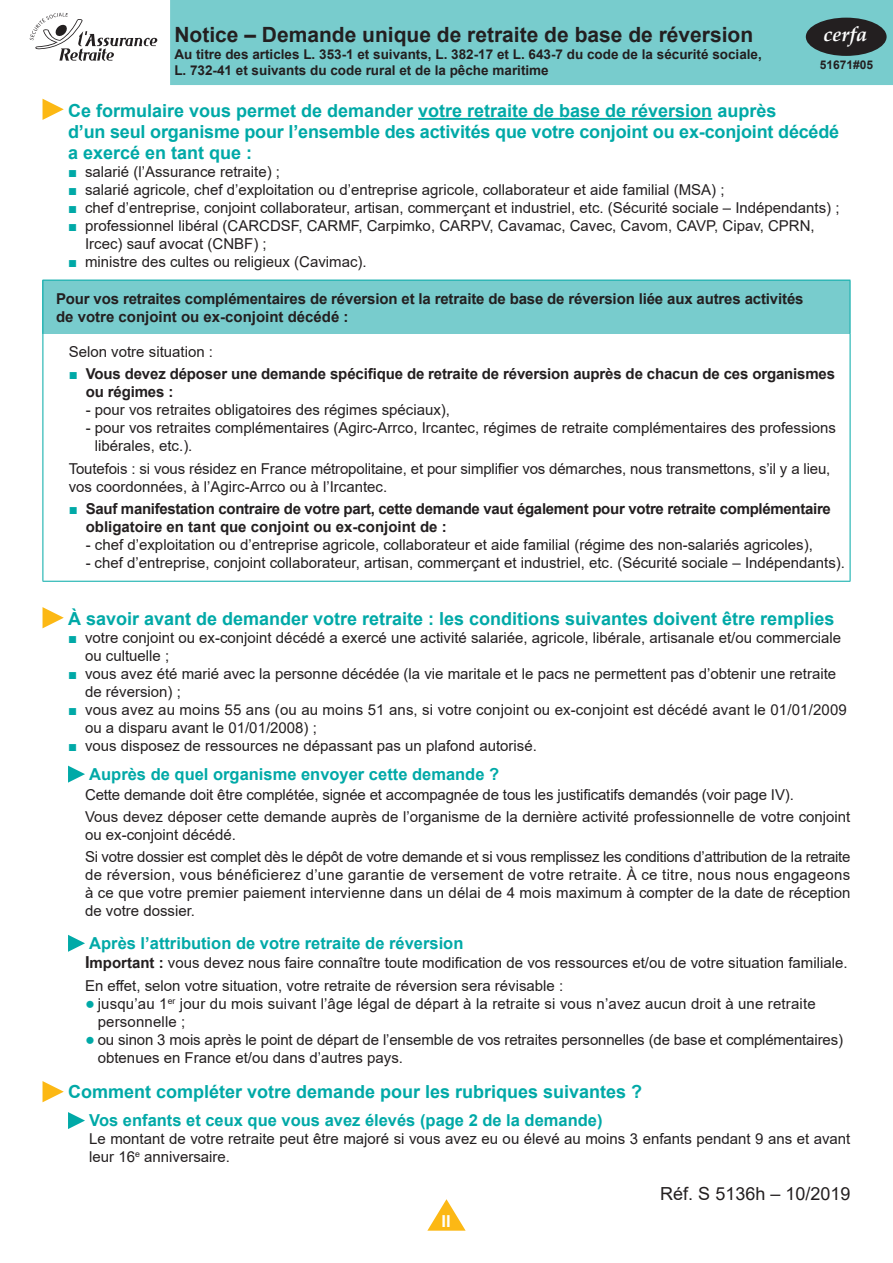
<style>
.page{position:relative;width:893px;height:1263px;background:#fff}
.page>*{position:absolute;margin:0;border:0;box-sizing:border-box;transform-origin:0 0}
.t1{font:700 21px "Arial";color:#231f20}
.t2{font:italic 700 20.25px "Palatino Linotype";color:#fff}
.TITRE_1{font:700 18px/21px "Arial";color:#00a9a7}
.t3{font:18px "Arial";color:#231f20}
.TITRE_2{font:700 16.5px "Arial";color:#00a9a7}
.t4{font:700 16.5px "Arial";color:#fff}
.TexteCourant{font:15px/18px "Arial";color:#231f20}
.Puce-1__CarreJaune{font:15px/18px "Arial";color:#231f20}
.TexteEncadre_LigneDe{font:700 15px/18px "Arial";letter-spacing:-.01em;color:#231f20}
.texte_courant{font:15px/18px "Arial";color:#231f20}
.t5{font:700 13.5px/16.2px "Arial";color:#231f20}
.t6{font:700 12px "Arial";color:#231f20}
.s1{color:#00a9a7}
.s2{font-weight:400;color:#00a9a7}
.s3{font-weight:700;font-size:16.5px}
.s4{font-weight:700}
.s5{font-size:16.5px;color:#00a9a7}
</style>
<div class="page">
<svg style="left:30px;top:13px;width:128px;height:48px"></svg>
<svg style="left:427px;top:1199px;width:39px;height:32px"></svg>
<div style="left:170px;top:0;width:723px;height:85px;background:#78cccd"></div>
<div style="left:806px;top:18px;width:81px;height:38px;background:#231f20;border-radius:50%"></div>
<hr style="left:418px;top:118px;width:294px;height:2px;background:#00a9a7">
<svg style="left:43px;top:99px;width:21px;height:21px"></svg>
<div style="left:43px;top:280px;width:807px;height:54px;background:#78cccd"></div>
<hr style="left:43px;top:280px;width:1px;height:54px;background:#00a9a7">
<hr style="left:43px;top:280px;width:807px;height:1px;background:#00a9a7">
<hr style="left:850px;top:280px;width:1px;height:54px;background:#00a9a7">
<hr style="left:43px;top:334px;width:1px;height:247px;background:#00a9a7">
<hr style="left:850px;top:334px;width:1px;height:247px;background:#00a9a7">
<hr style="left:43px;top:581px;width:807px;height:1px;background:#00a9a7">
<svg style="left:43px;top:607px;width:21px;height:21px"></svg>
<svg style="left:68px;top:766px;width:17px;height:17px"></svg>
<svg style="left:68px;top:935px;width:17px;height:17px"></svg>
<svg style="left:43px;top:1081px;width:21px;height:21px"></svg>
<svg style="left:68px;top:1112px;width:17px;height:17px"></svg>
<p class="t2" style="left:824px;top:20px;width:45px">cerfa</p>
<p class="t6" style="left:820px;top:57px;width:55px">51671#05</p>
<p class="TITRE_1" style="left:68px;top:100px;width:773px">Ce formulaire vous permet de demander votre retraite de base de réversion auprès<br>d’un seul organisme pour l’ensemble des activités que votre conjoint ou ex-conjoint décédé a exercé en tant que :</p>
<p class="TexteCourant" style="left:68px;top:163px;width:214px"><span class="s1">■</span> salarié (l’Assurance retraite) ;</p>
<p class="TexteCourant" style="left:68px;top:181px;width:658px"><span class="s1">■</span> salarié agricole, chef d’exploitation ou d’entreprise agricole, collaborateur et aide familial (MSA) ;</p>
<p class="TexteCourant" style="left:68px;top:199px;width:773px"><span class="s1">■</span> chef d’entreprise, conjoint collaborateur, artisan, commerçant et industriel, etc. (Sécurité sociale – Indépendants) ;</p>
<p class="TexteCourant" style="left:85px;top:217px;width:731px;text-indent:-17px"><span class="s1">■</span> professionnel libéral (CARCDSF, CARMF, Carpimko, CARPV, Cavamac, Cavec, Cavom, CAVP, Cipav, CPRN,<br>Ircec) sauf avocat (CNBF) ;</p>
<p class="TexteCourant" style="left:68px;top:253px;width:300px"><span class="s1">■</span> ministre des cultes ou religieux (Cavimac).</p>
<p class="TexteEncadre_LigneDe" style="left:56px;top:289px;width:749px">Pour vos retraites complémentaires de réversion et la retraite de base de réversion liée aux autres activités de votre conjoint ou ex-conjoint décédé :</p>
<p class="Puce-1__CarreJaune" style="left:69px;top:343px;width:146px">Selon votre situation :</p>
<p class="TexteEncadre_LigneDe" style="left:86px;top:365px;width:751px;text-indent:-17px"><span class="s2">■</span> Vous devez déposer une demande spécifique de retraite de réversion auprès de chacun de ces organismes ou régimes :</p>
<p class="Puce-1__CarreJaune" style="left:86px;top:401px;width:366px">- pour vos retraites obligatoires des régimes spéciaux),</p>
<p class="Puce-1__CarreJaune" style="left:95px;top:419px;width:743px;text-indent:-9px">- pour vos retraites complémentaires (Agirc-Arrco, Ircantec, régimes de retraite complémentaires des professions libérales, etc.).</p>
<p class="Puce-1__CarreJaune" style="left:69px;top:459px;width:763px">Toutefois : si vous résidez en France métropolitaine, et pour simplifier vos démarches, nous transmettons, s’il y a lieu, vos coordonnées, à l’Agirc-Arrco ou à l’Ircantec.</p>
<p class="TexteEncadre_LigneDe" style="left:86px;top:500px;width:747px;text-indent:-17px"><span class="s2">■</span> Sauf manifestation contraire de votre part, cette demande vaut également pour votre retraite complémentaire obligatoire en tant que conjoint ou ex-conjoint de :</p>
<p class="Puce-1__CarreJaune" style="left:86px;top:536px;width:728px">- chef d’exploitation ou d’entreprise agricole, collaborateur et aide familial (régime des non-salariés agricoles),</p>
<p class="Puce-1__CarreJaune" style="left:86px;top:554px;width:761px">- chef d’entreprise, conjoint collaborateur, artisan, commerçant et industriel, etc. (Sécurité sociale – Indépendants).</p>
<p class="TITRE_1" style="left:68px;top:609px;width:768px">À savoir avant de demander votre retraite : les conditions suivantes doivent être remplies</p>
<p class="TexteCourant" style="left:85px;top:629px;width:758px;text-indent:-17px"><span class="s1">■</span> votre conjoint ou ex-conjoint décédé a exercé une activité salariée, agricole, libérale, artisanale et/ou commerciale ou cultuelle ;</p>
<p class="TexteCourant" style="left:85px;top:665px;width:753px;text-indent:-17px"><span class="s1">■</span> vous avez été marié avec la personne décédée (la vie maritale et le pacs ne permettent pas d’obtenir une retraite de réversion) ;</p>
<p class="TexteCourant" style="left:85px;top:701px;width:763px;text-indent:-17px"><span class="s1">■</span> vous avez au moins 55 ans (ou au moins 51 ans, si votre conjoint ou ex-conjoint est décédé avant le 01/01/2009 ou a disparu avant le 01/01/2008) ;</p>
<p class="TexteCourant" style="left:68px;top:737px;width:470px"><span class="s1">■</span> vous disposez de ressources ne dépassant pas un plafond autorisé.</p>
<p class="TITRE_2" style="left:89px;top:762px;width:411px">Auprès de quel organisme envoyer cette demande ?</p>
<p class="TexteCourant" style="left:85px;top:785px;width:710px">Cette demande doit être complétée, signée et accompagnée de tous les justificatifs demandés (voir page IV).</p>
<p class="TexteCourant" style="left:85px;top:808px;width:767px">Vous devez déposer cette demande auprès de l’organisme de la dernière activité professionnelle de votre conjoint ou ex-conjoint décédé.</p>
<p class="TexteCourant" style="left:85px;top:848px;width:767px;text-align:justify">Si votre dossier est complet dès le dépôt de votre demande et si vous remplissez les conditions d’attribution de la retraite de réversion, vous bénéficierez d’une garantie de versement de votre retraite. À ce titre, nous nous engageons à ce que votre premier paiement intervienne dans un délai de 4 mois maximum à compter de la date de réception de votre dossier.</p>
<p class="TITRE_2" style="left:89px;top:931px;width:376px">Après l’attribution de votre retraite de réversion</p>
<p class="TexteCourant" style="left:85px;top:954px;width:764px"><span class="s3">I</span><span class="s4">mportant :</span> vous devez nous faire connaître toute modification de vos ressources et/ou de votre situation familiale.</p>
<p class="TexteCourant" style="left:85px;top:976px;width:480px">En effet, selon votre situation, votre retraite de réversion sera révisable :</p>
<p class="TexteCourant" style="left:98px;top:994px;width:719px;text-indent:-13px"><span class="s5">●</span> jusqu’au 1<sup>er</sup> jour du mois suivant l’âge légal de départ à la retraite si vous n’avez aucun droit à une retraite personnelle ;</p>
<p class="TexteCourant" style="left:98px;top:1030px;width:747px;text-indent:-13px"><span class="s5">●</span> ou sinon 3 mois après le point de départ de l’ensemble de vos retraites personnelles (de base et complémentaires) obtenues en France et/ou dans d’autres pays.</p>
<p class="TITRE_1" style="left:68px;top:1081px;width:576px">Comment compléter votre demande pour les rubriques suivantes ?</p>
<p class="TITRE_2" style="left:89px;top:1109px;width:515px">Vos enfants et ceux que vous avez élevés (page 2 de la demande)</p>
<p class="texte_courant" style="left:89px;top:1130px;width:763px">Le montant de votre retraite peut être majoré si vous avez eu ou élevé au moins 3 enfants pendant 9 ans et avant leur 16<sup>e</sup> anniversaire.</p>
<p class="t1" style="left:174px;top:20px;width:580px">Notice – Demande unique de retraite de base de réversion</p>
<p class="t5" style="left:174px;top:46px;width:589px">Au titre des articles L. 353-1 et suivants, L. 382-17 et L. 643-7 du code de la sécurité sociale,<br>L. 732-41 et suivants du code rural et de la pêche maritime</p>
<p class="t4" style="left:441px;top:1209px;width:11px">II</p>
<p class="t3" style="left:660px;top:1181px;width:192px">Réf. S 5136h – 10/2019</p>
</div>
